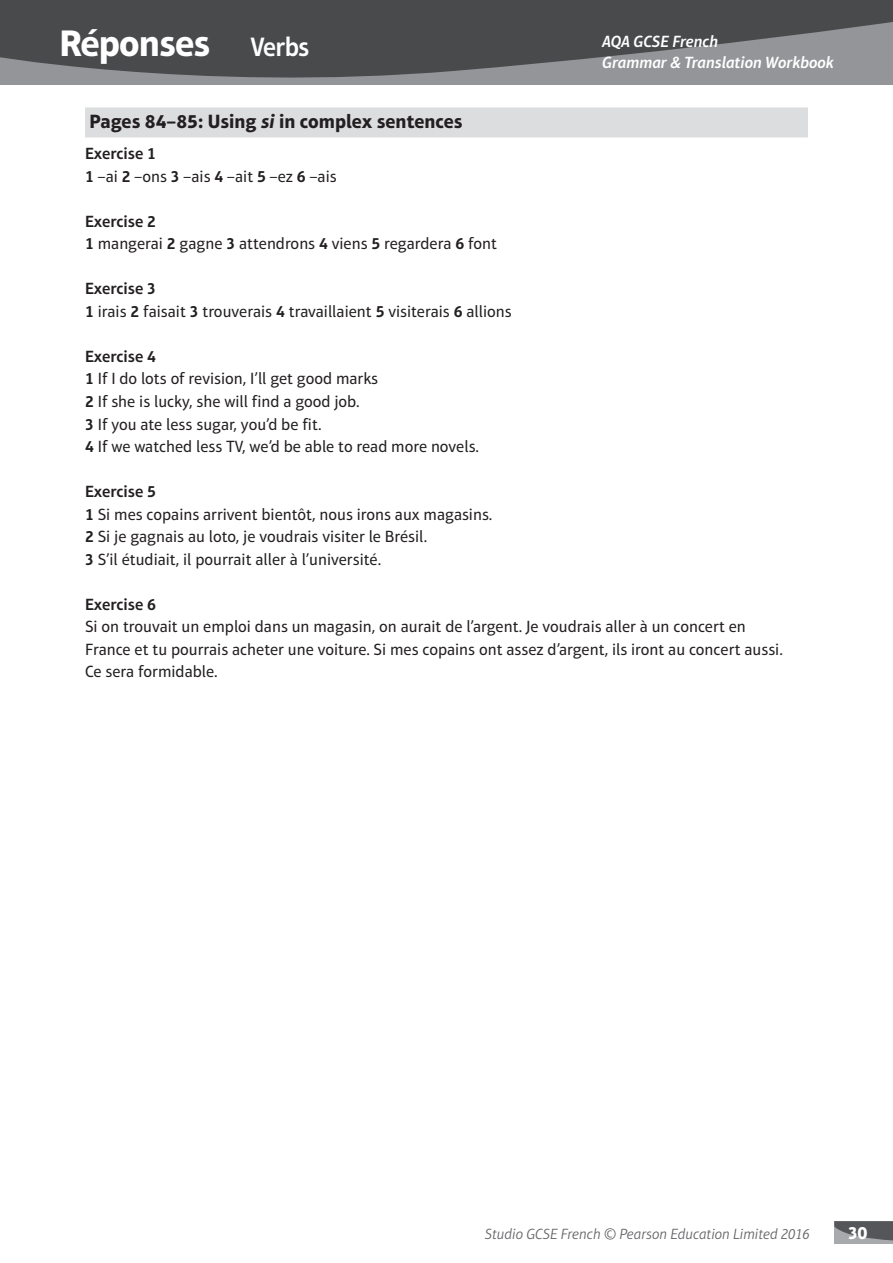
<style>
.page{position:relative;width:893px;height:1263px;background:#fff}
.page>*{position:absolute;margin:0;border:0;box-sizing:border-box;transform-origin:0 0}
.t1{font:700 37.5px "Aptifer Sans LT Pro";letter-spacing:-.025em;color:#fff}
.t2{font:700 19.5px "Aptifer Sans LT Pro";color:#231f20}
.t3{font:700 18px "Aptifer Sans LT Pro";color:#fff}
.t4{font:16.5px/22.5px "Aptifer Sans LT Pro";color:#231f20}
.t5{font:italic 600 16.5px/21px "Aptifer Sans LT Pro";color:#fff}
.t6{font:600 16.5px "Aptifer Sans LT Pro";color:#231f20}
.t7{font:italic 300 15px "Aptifer Sans LT Pro";color:#636366}
.s1{font-weight:600;font-size:27px}
.s2{font-style:italic}
.s3{font-weight:600}
</style>
<div class="page">
<svg style="left:0;top:0;width:892px;height:84px;fill:#494a4c"></svg>
<hr style="left:892px;top:0;width:1px;height:84px;background:#939598">
<div style="left:834px;top:1221px;width:59px;height:22px;background:#a8a9ad"></div>
<svg style="left:834px;top:1221px;width:59px;height:20px"></svg>
<div style="left:85px;top:107px;width:723px;height:30px;background:#dcdddf"></div>
<h1 class="t1" style="left:60px;top:21px;width:251px">Réponses <span class="s1">Verbs</span></h1>
<p class="t5" style="left:602px;top:31px;width:233px">AQA GCSE French<br>Grammar &amp; Translation Workbook</p>
<p class="t2" style="left:89px;top:110px;width:375px">Pages 84–85: Using <span class="s2">si</span> in complex sentences</p>
<p class="t4" style="left:85px;top:143px;width:253px"><span class="s3">Exercise 1<br>1</span> –ai <span class="s3">2</span> –ons <span class="s3">3</span> –ais <span class="s3">4</span> –ait <span class="s3">5</span> –ez <span class="s3">6</span> –ais</p>
<p class="t4" style="left:85px;top:210px;width:414px"><span class="s3">Exercise 2<br>1</span> mangerai <span class="s3">2</span> gagne <span class="s3">3</span> attendrons <span class="s3">4</span> viens <span class="s3">5</span> regardera <span class="s3">6</span> font</p>
<p class="t4" style="left:85px;top:278px;width:428px"><span class="s3">Exercise 3<br>1</span> irais <span class="s3">2</span> faisait <span class="s3">3</span> trouverais <span class="s3">4</span> travaillaient <span class="s3">5</span> visiterais <span class="s3">6</span> allions</p>
<p class="t4" style="left:85px;top:345px;width:396px"><span class="s3">Exercise 4<br>1</span> If I do lots of revision, I’ll get good marks<br><span class="s3">2</span> If she is lucky, she will find a good job.<br><span class="s3">3</span> If you ate less sugar, you’d be fit.<br><span class="s3">4</span> If we watched less TV, we’d be able to read more novels.</p>
<p class="t4" style="left:85px;top:480px;width:409px"><span class="s3">Exercise 5<br>1</span> Si mes copains arrivent bientôt, nous irons aux magasins.<br><span class="s3">2</span> Si je gagnais au loto, je voudrais visiter le Brésil.<br><span class="s3">3</span> S’il étudiait, il pourrait aller à l’université.</p>
<p class="t6" style="left:85px;top:594px;width:73px">Exercise 6</p>
<p class="t4" style="left:85px;top:615px;width:699px">Si on trouvait un emploi dans un magasin, on aurait de l’argent. Je voudrais aller à un concert en<br>France et tu pourrais acheter une voiture. Si mes copains ont assez d’argent, ils iront au concert aussi.<br>Ce sera formidable.</p>
<p class="t7" style="left:485px;top:1225px;width:326px">Studio GCSE French © Pearson Education Limited 2016</p>
<p class="t3" style="left:848px;top:1222px;width:21px">30</p>
</div>
